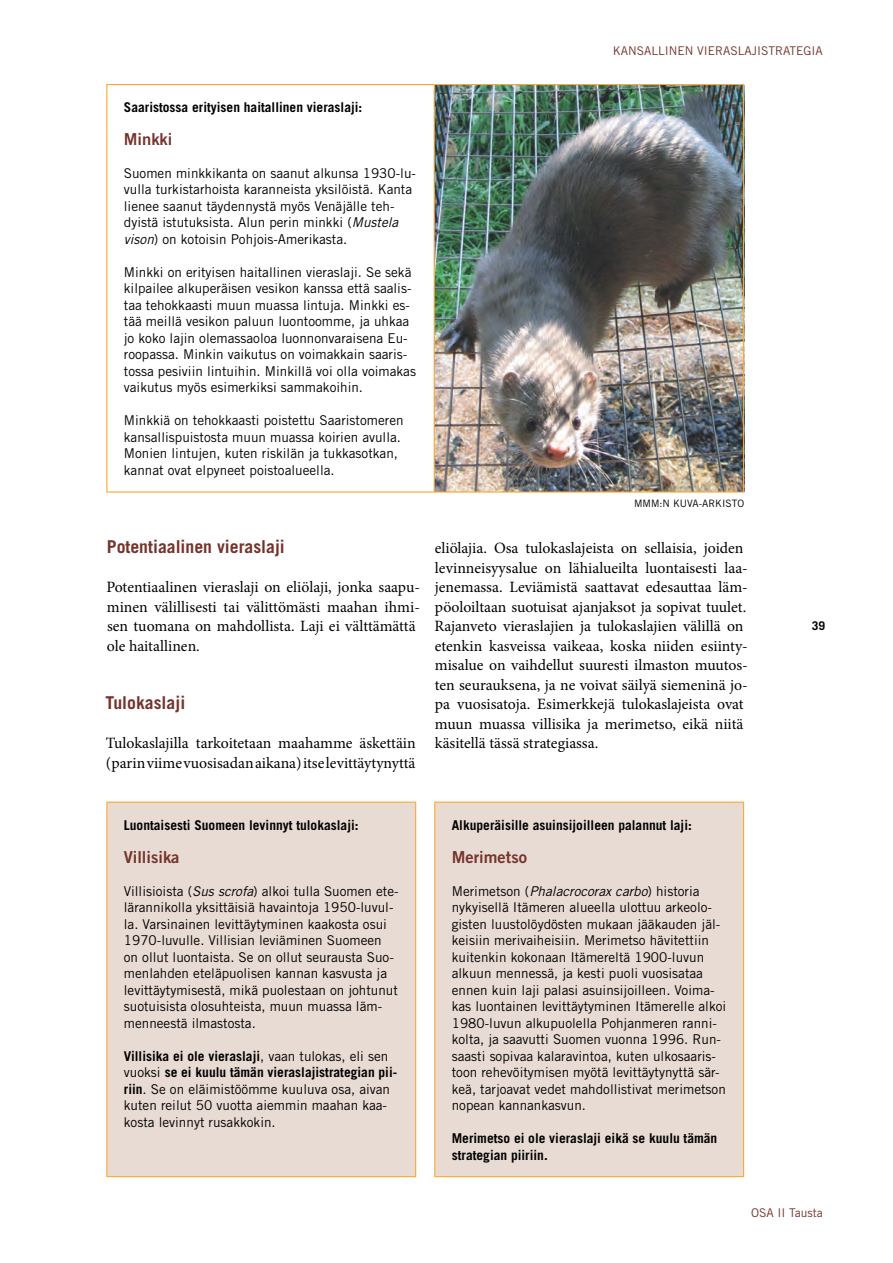
<style>
.page{position:relative;width:893px;height:1263px;background:#fff}
.page>*{position:absolute;margin:0;border:0;box-sizing:border-box;transform-origin:0 0}
.OTS_2{font:700 17.7px "Trade Gothic";color:#74342c}
.Vieraslajit{font:16.5px "Trade Gothic Bold Two";color:#74342c}
.leipis{font:15.75px/19.5px "Minion Pro";color:#000}
.leipis_Trade_G{font:13.5px/16.5px "Trade Gothic";color:#000}
.leipis_Trade_G-2{font:700 13.5px/16.5px "Trade Gothic";color:#000}
.t1{font:12px "Trade Gothic";color:#74342c}
.t2{font:700 12px "Trade Gothic";color:#000}
.kuvaaja{font:10.2px "Trade Gothic";color:#000}
.s1{font-style:italic}
.s2{font-weight:700}
</style>
<div class="page">
<div style="left:107px;top:802px;width:309px;height:374px;background:#e8dbd3"></div>
<hr style="left:106px;top:801px;width:310px;height:2px;background:#faa932">
<hr style="left:106px;top:803px;width:1px;height:373px;background:#faa932">
<hr style="left:415px;top:803px;width:1px;height:373px;background:#faa932">
<hr style="left:106px;top:1176px;width:310px;height:1px;background:#faa932">
<div style="left:435px;top:802px;width:309px;height:374px;background:#e8dbd3"></div>
<hr style="left:434px;top:801px;width:310px;height:2px;background:#faa932">
<hr style="left:434px;top:803px;width:1px;height:373px;background:#faa932">
<hr style="left:743px;top:803px;width:1px;height:373px;background:#faa932">
<hr style="left:434px;top:1176px;width:310px;height:1px;background:#faa932">
<img style="left:435px;top:85px;width:308px;height:406px">
<hr style="left:106px;top:84px;width:328px;height:1px;background:#faa932">
<hr style="left:106px;top:85px;width:1px;height:406px;background:#faa932">
<hr style="left:434px;top:84px;width:310px;height:1px;background:#faa932">
<hr style="left:434px;top:85px;width:1px;height:406px;background:#faa932">
<hr style="left:743px;top:85px;width:1px;height:406px;background:#faa932">
<hr style="left:106px;top:491px;width:328px;height:2px;background:#faa932">
<hr style="left:434px;top:491px;width:310px;height:2px;background:#faa932">
<p class="t1" style="left:613px;top:44px;width:211px">KANSALLINEN VIERASLAJISTRATEGIA</p>
<p class="leipis_Trade_G-2" style="left:124px;top:99px;width:240px">Saaristossa erityisen haitallinen vieraslaji:</p>
<p class="Vieraslajit" style="left:124px;top:129px;width:50px">Minkki</p>
<p class="leipis_Trade_G" style="left:124px;top:165px;width:294px">Suomen minkkikanta on saanut alkunsa 1930-lu&shy;vulla turkistarhoista karanneista yksilöistä. Kanta lienee saanut täydennystä myös Venäjälle teh&shy;dyistä istutuksista. Alun perin minkki (<span class="s1">Mustela</span></p>
<p class="leipis_Trade_G" style="left:124px;top:231px;width:225px"><span class="s1">vison</span>) on kotoisin Pohjois-Amerikasta.</p>
<p class="leipis_Trade_G" style="left:124px;top:264px;width:294px">Minkki on erityisen haitallinen vieraslaji. Se sekä kilpailee alkuperäisen vesikon kanssa että saalis&shy;taa tehokkaasti muun muassa lintuja. Minkki es&shy;tää meillä vesikon paluun luontoomme, ja uhkaa jo koko lajin olemassaoloa luonnonvaraisena Eu&shy;roopassa. Minkin vaikutus on voimakkain saaris&shy;tossa pesiviin lintuihin. Minkillä voi olla voimakas vaikutus myös esimerkiksi sammakoihin.</p>
<p class="leipis_Trade_G" style="left:124px;top:412px;width:281px">Minkkiä on tehokkaasti poistettu Saaristomeren kansallispuistosta muun muassa koirien avulla.<br>Monien lintujen, kuten riskilän ja tukkasotkan, kannat ovat elpyneet poistoalueella.</p>
<p class="OTS_2" style="left:107px;top:536px;width:180px">Potentiaalinen vieraslaji</p>
<p class="leipis" style="left:106px;top:577px;width:315px">Potentiaalinen vieraslaji on eliölaji, jonka saapu&shy;minen välillisesti tai välittömästi maahan ihmi&shy;sen tuomana on mahdollista. Laji ei välttämättä ole haitallinen.</p>
<p class="OTS_2" style="left:106px;top:692px;width:81px">Tulokaslaji</p>
<p class="leipis" style="left:106px;top:733px;width:311px">Tulokaslajilla tarkoitetaan maahamme äskettäin (parin viime vuosisadan aikana) itse levittäytynyttä</p>
<p class="kuvaaja" style="left:634px;top:498px;width:112px">MMM:N KUVA-ARKISTO</p>
<p class="leipis" style="left:434px;top:538px;width:315px">eliölajia. Osa tulokaslajeista on sellaisia, joiden levinneisyysalue on lähialueilta luontaisesti laa&shy;jenemassa. Leviämistä saattavat edesauttaa läm&shy;pöoloiltaan suotuisat ajanjaksot ja sopivat tuulet.<br>Rajanveto vieraslajien ja tulokaslajien välillä on etenkin kasveissa vaikeaa, koska niiden esiinty&shy;misalue on vaihdellut suuresti ilmaston muutos&shy;ten seurauksena, ja ne voivat säilyä siemeninä jo&shy;pa vuosisatoja. Esimerkkejä tulokaslajeista ovat muun muassa villisika ja merimetso, eikä niitä käsitellä tässä strategiassa.</p>
<p class="t2" style="left:812px;top:618px;width:15px">39</p>
<p class="leipis_Trade_G-2" style="left:124px;top:816px;width:236px">Luontaisesti Suomeen levinnyt tulokaslaji:</p>
<p class="Vieraslajit" style="left:124px;top:846px;width:57px">Villisika</p>
<p class="leipis_Trade_G" style="left:124px;top:882px;width:276px">Villisioista (<span class="s1">Sus scrofa</span>) alkoi tulla Suomen ete&shy;lärannikolla yksittäisiä havaintoja 1950-luvul&shy;la. Varsinainen levittäytyminen kaakosta osui 1970-luvulle. Villisian leviäminen Suomeen on ollut luontaista. Se on ollut seurausta Suo&shy;menlahden eteläpuolisen kannan kasvusta ja levittäytymisestä, mikä puolestaan on johtunut suotuisista olosuhteista, muun muassa läm&shy;menneestä ilmastosta.</p>
<p class="leipis_Trade_G" style="left:124px;top:1047px;width:275px"><span class="s2">Villisika ei ole vieraslaji</span>, vaan tulokas, eli sen vuoksi <span class="s2">se ei kuulu tämän vieraslajistrategian pii&shy;riin</span>. Se on eläimistöömme kuuluva osa, aivan kuten reilut 50 vuotta aiemmin maahan kaa&shy;kosta levinnyt rusakkokin.</p>
<p class="leipis_Trade_G-2" style="left:452px;top:816px;width:242px">Alkuperäisille asuinsijoilleen palannut laji:</p>
<p class="Vieraslajit" style="left:452px;top:846px;width:77px">Merimetso</p>
<p class="leipis_Trade_G" style="left:452px;top:882px;width:276px">Merimetson (<span class="s1">Phalacrocorax carbo</span>) historia nykyisellä Itämeren alueella ulottuu arkeolo&shy;gisten luustolöydösten mukaan jääkauden jäl&shy;keisiin merivaiheisiin. Merimetso hävitettiin kuitenkin kokonaan Itämereltä 1900-luvun alkuun mennessä, ja kesti puoli vuosisataa ennen kuin laji palasi asuinsijoilleen. Voima&shy;kas luontainen levittäytyminen Itämerelle alkoi 1980-luvun alkupuolella Pohjanmeren ranni&shy;kolta, ja saavutti Suomen vuonna 1996. Run&shy;saasti sopivaa kalaravintoa, kuten ulkosaaris&shy;toon rehevöitymisen myötä levittäytynyttä sär&shy;keä, tarjoavat vedet mahdollistivat merimetson nopean kannankasvun.</p>
<p class="leipis_Trade_G-2" style="left:452px;top:1130px;width:267px">Merimetso ei ole vieraslaji eikä se kuulu tämän strategian piiriin.</p>
<p class="t1" style="left:751px;top:1205px;width:73px">OSA II Tausta</p>
</div>
